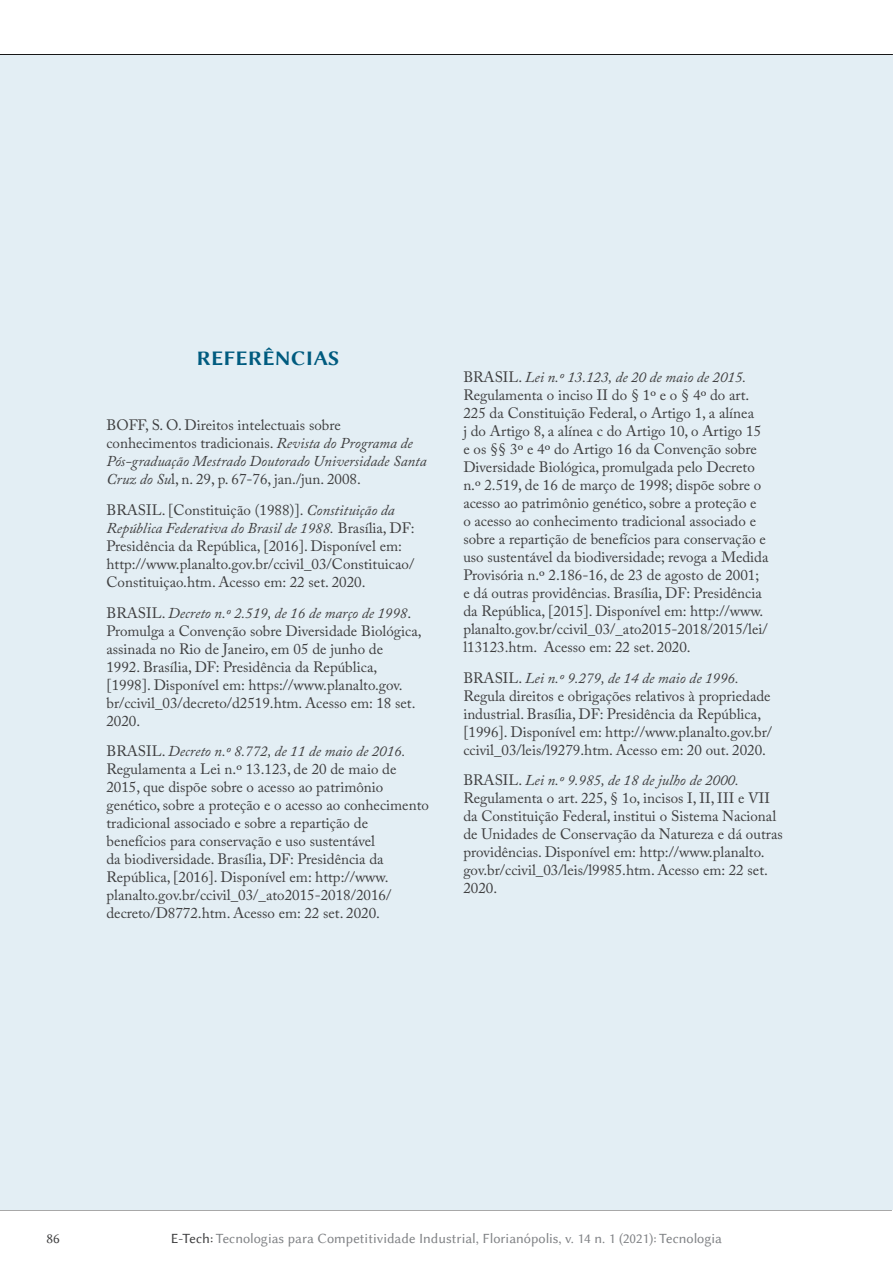
<style>
.page{position:relative;width:893px;height:1263px;background:#fff}
.page>*{position:absolute;margin:0;border:0;box-sizing:border-box;transform-origin:0 0}
.t1{font:21px "Lin Biolinum B";letter-spacing:.005em;color:#005b7f}
.t2{font:15px/18px "Adobe Caslon Pro";color:#3e3e3f}
.t3{font:14.25px "Lin Biolinum";color:#808285}
.t4{font:14.25px "Lin Biolinum";color:#3e3e3f}
.s1{font-style:italic}
.s2{color:#3e3e3f}
</style>
<div class="page">
<hr style="left:0;top:1209px;width:892px;height:1px;background:#000">
<hr style="left:0;top:54px;width:893px;height:1px;background:#000">
<div style="left:446px;top:55px;width:447px;height:1154px;background:#e3eef4"></div>
<div style="left:0;top:55px;width:447px;height:1154px;background:#e3eef4"></div>
<h1 class="t1" style="left:197px;top:343px;width:145px">REFERÊNCIAS</h1>
<p class="t2" style="left:106px;top:416px;width:322px">BOFF, S. O. Direitos intelectuais sobre conhecimentos tradicionais. <span class="s1">Revista do Programa de Pós-graduação Mestrado Doutorado Universidade Santa Cruz do Su</span>l, n. 29, p. 67-76, jan./jun. 2008.</p>
<p class="t2" style="left:106px;top:501px;width:310px">BRASIL. [Constituição (1988)]. <span class="s1">Constituição da República Federativa do Brasil de 1988.</span> Brasília, DF:<br>Presidência da República, [2016]. Disponível em: http://www.planalto.gov.br/ccivil_03/Constituicao/ Constituiçao.htm. Acesso em: 22 set. 2020.</p>
<p class="t2" style="left:106px;top:603px;width:317px">BRASIL. <span class="s1">Decreto n.º 2.519, de 16 de março de 1998</span>.<br>Promulga a Convenção sobre Diversidade Biológica, assinada no Rio de Janeiro, em 05 de junho de<br>1992. Brasília, DF: Presidência da República, [1998]. Disponível em: https://www.planalto.gov. br/ccivil_03/decreto/d2519.htm. Acesso em: 18 set.<br>2020.</p>
<p class="t2" style="left:106px;top:742px;width:324px">BRASIL. <span class="s1">Decreto n.º 8.772, de 11 de maio de 2016.<br></span>Regulamenta a Lei n.º 13.123, de 20 de maio de 2015, que dispõe sobre o acesso ao patrimônio genético, sobre a proteção e o acesso ao conhecimento tradicional associado e sobre a repartição de benefícios para conservação e uso sustentável<br>da biodiversidade. Brasília, DF: Presidência da República, [2016]. Disponível em: http://www. planalto.gov.br/ccivil_03/_ato2015-2018/2016/ decreto/D8772.htm. Acesso em: 22 set. 2020.</p>
<p class="t2" style="left:463px;top:368px;width:307px">BRASIL. <span class="s1">Lei n.º 13.123, de 20 de maio de 2015.<br></span>Regulamenta o inciso II do § 1º e o § 4º do art.<br>225 da Constituição Federal, o Artigo 1, a alínea<br>j do Artigo 8, a alínea c do Artigo 10, o Artigo 15 e os §§ 3º e 4º do Artigo 16 da Convenção sobre Diversidade Biológica, promulgada pelo Decreto n.º 2.519, de 16 de março de 1998; dispõe sobre o acesso ao patrimônio genético, sobre a proteção e<br>o acesso ao conhecimento tradicional associado e sobre a repartição de benefícios para conservação e uso sustentável da biodiversidade; revoga a Medida Provisória n.º 2.186-16, de 23 de agosto de 2001; e dá outras providências. Brasília, DF: Presidência da República, [2015]. Disponível em: http://www. planalto.gov.br/ccivil_03/_ato2015-2018/2015/lei/ l13123.htm. Acesso em: 22 set. 2020.</p>
<p class="t2" style="left:463px;top:668px;width:310px">BRASIL. <span class="s1">Lei n.º 9.279, de 14 de maio de 1996.<br></span>Regula direitos e obrigações relativos à propriedade industrial. Brasília, DF: Presidência da República, [1996]. Disponível em: http://www.planalto.gov.br/ ccivil_03/leis/l9279.htm. Acesso em: 20 out. 2020.</p>
<p class="t2" style="left:463px;top:771px;width:321px">BRASIL. <span class="s1">Lei n.º 9.985, de 18 de julho de 2000.<br></span>Regulamenta o art. 225, § 1o, incisos I, II, III e VII da Constituição Federal, institui o Sistema Nacional de Unidades de Conservação da Natureza e dá outras providências. Disponível em: http://www.planalto. gov.br/ccivil_03/leis/l9985.htm. Acesso em: 22 set.<br>2020.</p>
<p class="t4" style="left:47px;top:1230px;width:15px">86</p>
<p class="t3" style="left:171px;top:1230px;width:553px"><span class="s2">E-Tech:</span> Tecnologias para Competitividade Industrial, Florianópolis, v. 14 n. 1 (2021): Tecnologia</p>
</div>
